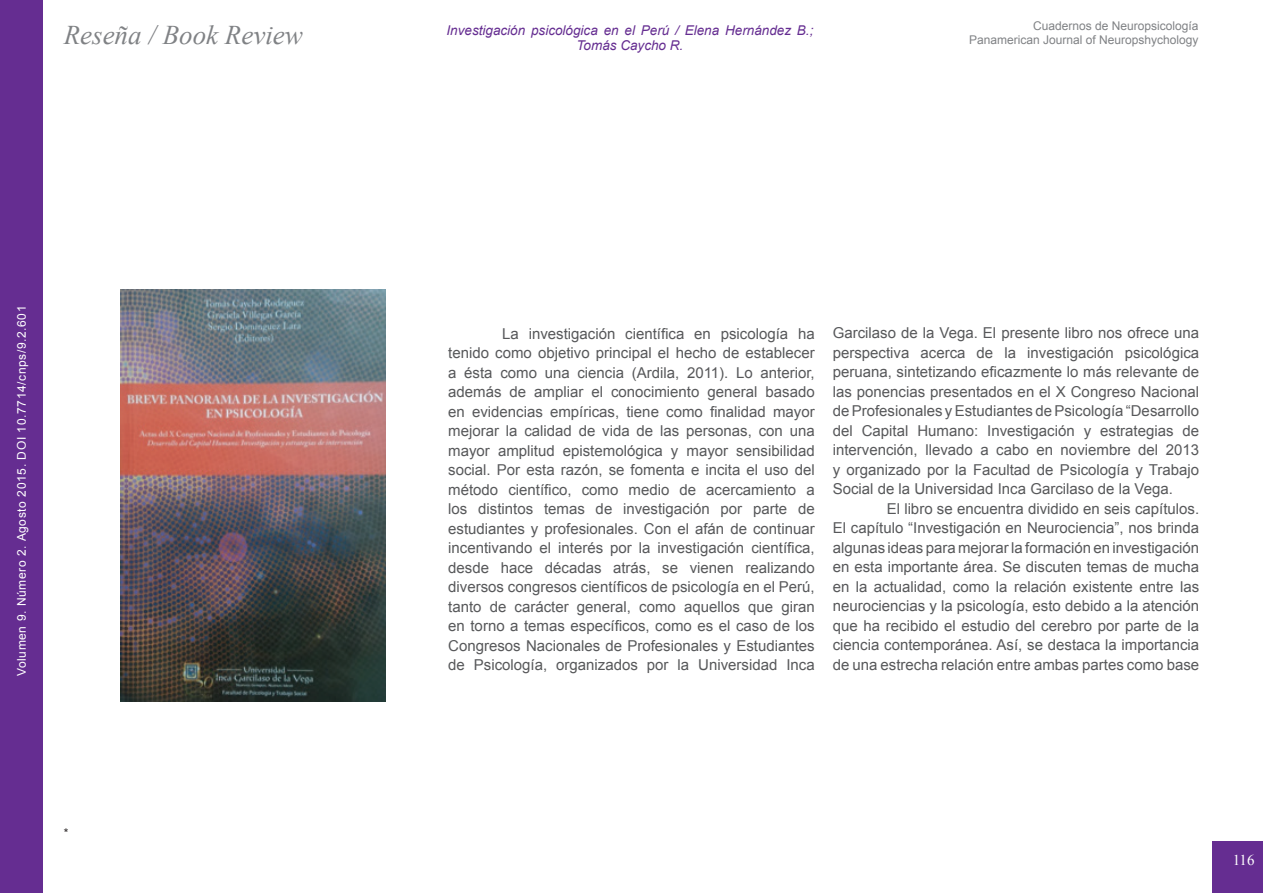
<style>
.page{position:relative;width:1263px;height:893px;background:#fff}
.page>*{position:absolute;margin:0;border:0;box-sizing:border-box;transform-origin:0 0}
.t1{font:italic 27px "Times New Roman";color:#808285}
.t2{font:15px/19.5px "Arial";color:#57585a;text-align:justify}
.t3{font:15px "Times New Roman";color:#fff}
.t4{font:italic 13.5px/15px "Arial";color:#652d91;text-align:center}
.t5{font:12px "Arial";color:#808285}
.t6{font:12px "Arial";letter-spacing:.05em;color:#fff}
.t7{font:12px "Arial";color:#231f20}
</style>
<div class="page">
<div style="left:0;top:0;width:43px;height:893px;background:#652d91"></div>
<div style="left:1212px;top:841px;width:51px;height:52px;background:#652d91"></div>
<img style="left:120px;top:289px;width:265px;height:413px">
<p class="t5" style="left:1033px;top:18px;width:167px">Cuadernos de Neuropsicología</p>
<p class="t4" style="left:446px;top:23px;width:368px">Investigación psicológica en el Perú / Elena Hernández B.;<br>Tomás Caycho R.</p>
<h1 class="t1" style="left:64px;top:17px;width:241px">Reseña / Book Review</h1>
<p class="t5" style="left:969px;top:32px;width:231px">Panamerican Journal of Neuropshychology</p>
<p class="t6" style="left:14px;top:676px;width:372px;rotate:-90deg">Volumen 9. Número 2. Agosto 2015. DOI 10.7714/cnps/9.2.601</p>
<p class="t7" style="left:64px;top:825px;width:6px">*</p>
<p class="t2" style="left:448px;top:324px;width:368px;text-indent:54px">La investigación científica en psicología ha tenido como objetivo principal el hecho de establecer a ésta como una ciencia (Ardila, 2011). Lo anterior, además de ampliar el conocimiento general basado en evidencias empíricas, tiene como finalidad mayor mejorar la calidad de vida de las personas, con una mayor amplitud epistemológica y mayor sensibilidad social. Por esta razón, se fomenta e incita el uso del método científico, como medio de acercamiento a los distintos temas de investigación por parte de estudiantes y profesionales. Con el afán de continuar incentivando el interés por la investigación científica, desde hace décadas atrás, se vienen realizando diversos congresos científicos de psicología en el Perú, tanto de carácter general, como aquellos que giran en torno a temas específicos, como es el caso de los Congresos Nacionales de Profesionales y Estudiantes de Psicología, organizados por la Universidad Inca</p>
<p class="t2" style="left:833px;top:323px;width:368px">Garcilaso de la Vega. El presente libro nos ofrece una perspectiva acerca de la investigación psicológica peruana, sintetizando eficazmente lo más relevante de las ponencias presentados en el X Congreso Nacional de Profesionales y Estudiantes de Psicología “Desarrollo del Capital Humano: Investigación y estrategias de intervención, llevado a cabo en noviembre del 2013 y organizado por la Facultad de Psicología y Trabajo Social de la Universidad Inca Garcilaso de la Vega.</p>
<p class="t2" style="left:833px;top:499px;width:368px;text-indent:54px">El libro se encuentra dividido en seis capítulos.<br>El capítulo “Investigación en Neurociencia”, nos brinda algunas ideas para mejorar la formación en investigación en esta importante área. Se discuten temas de mucha en la actualidad, como la relación existente entre las neurociencias y la psicología, esto debido a la atención que ha recibido el estudio del cerebro por parte de la ciencia contemporánea. Así, se destaca la importancia de una estrecha relación entre ambas partes como base</p>
<p class="t3" style="left:1233px;top:850px;width:23px">116</p>
</div>
